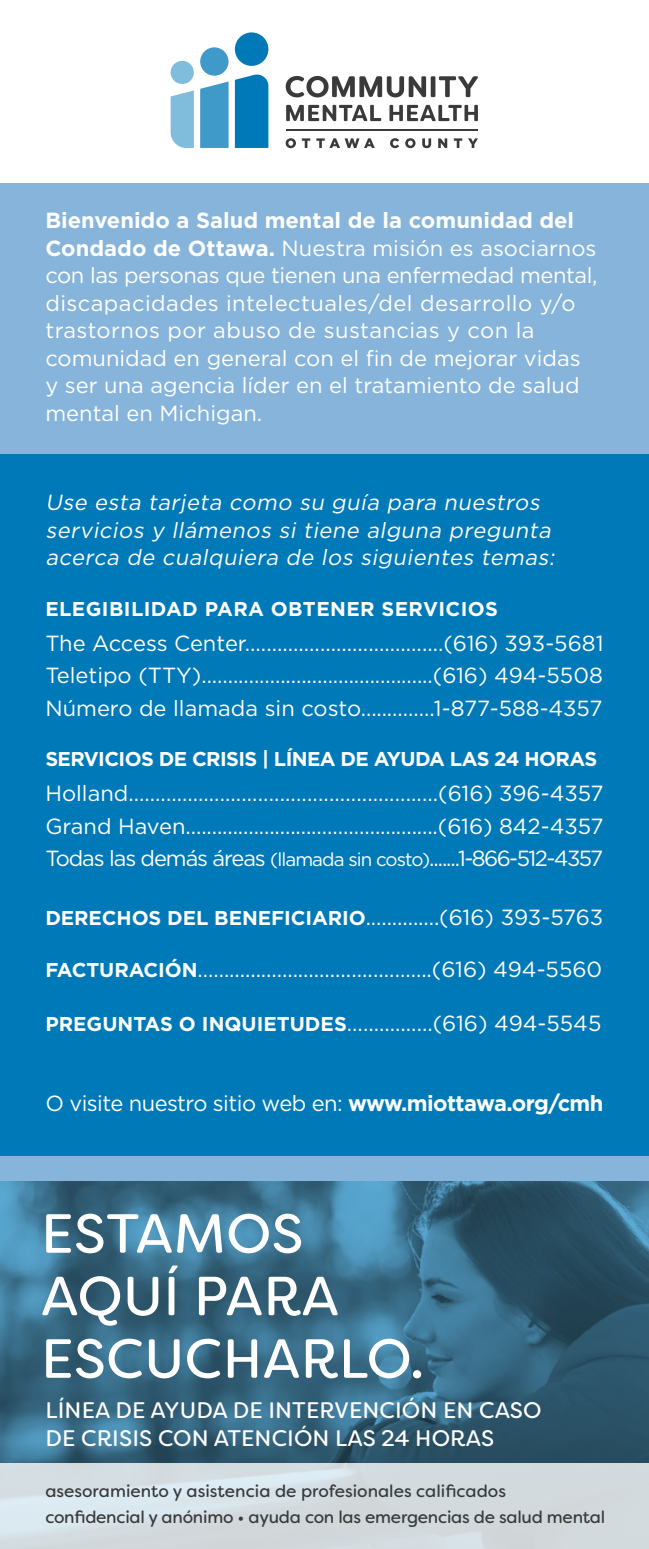
<style>
.page{position:relative;width:649px;height:1549px;background:#fff}
.page>*{position:absolute;margin:0;border:0;box-sizing:border-box;transform-origin:0 0}
.t1{font:55px/62.5px "Filson Soft";letter-spacing:.005em;color:#fff}
.t2{font:22.5px/27px "Filson Soft";letter-spacing:.005em;color:#fff}
.t3{font:22px/27.5px "Gotham";color:#fff;text-align:justify}
.t4{font:italic 22px/27.5px "Gotham";color:#fff}
.t5{font:22px "Gotham";letter-spacing:-.025em;color:#fff}
.t6{font:700 20px "Gotham";letter-spacing:-.03em;color:#fff}
.t7{font:700 20px "Gotham";letter-spacing:.02em;color:#fff}
.t8{font:17.25px/25px "Filson Soft";letter-spacing:-.015em;color:#393a3a}
.s1{font-weight:700}
.s2{font-size:18.75px}
.s3{font-weight:700;font-size:20px}
</style>
<div class="page">
<div style="left:0;top:208px;width:648px;height:958px;background:#0079b8"></div>
<hr style="left:286px;top:129px;width:191px;height:1px;background:#3a3a3a">
<svg style="left:285px;top:138px;width:25px;height:10px"></svg>
<svg style="left:316px;top:138px;width:58px;height:10px"></svg>
<svg style="left:390px;top:138px;width:9px;height:10px"></svg>
<svg style="left:405px;top:138px;width:10px;height:10px"></svg>
<svg style="left:422px;top:138px;width:9px;height:10px"></svg>
<svg style="left:438px;top:138px;width:9px;height:10px"></svg>
<svg style="left:453px;top:138px;width:24px;height:10px"></svg>
<div style="left:430px;top:76px;width:5px;height:21px;background:#3a3a3a"></div>
<svg style="left:438px;top:76px;width:40px;height:21px"></svg>
<svg style="left:286px;top:105px;width:95px;height:16px"></svg>
<svg style="left:389px;top:105px;width:88px;height:16px"></svg>
<svg style="left:285px;top:76px;width:140px;height:21px"></svg>
<div style="left:170px;top:61px;width:24px;height:23px;background:#80bcdb;border-radius:50%"></div>
<div style="left:200px;top:47px;width:28px;height:29px;background:#409ac9;border-radius:50%"></div>
<div style="left:235px;top:32px;width:33px;height:34px;background:#0079b8;border-radius:50%"></div>
<svg style="left:170px;top:90px;width:24px;height:58px"></svg>
<div style="left:235px;top:74px;width:33px;height:74px;background:#0079b8"></div>
<svg style="left:200px;top:81px;width:28px;height:67px;background:#4da1cc"></svg>
<svg style="left:0;top:1180px;width:648px;height:283px;background:#356781"></svg>
<svg style="left:0;top:1463px;width:648px;height:85px;background:#d4dce1"></svg>
<div style="left:0;top:184px;width:648px;height:270px;background:#87b4da"></div>
<div style="left:0;top:1156px;width:648px;height:24px;background:#87b4da"></div>
<p class="t3" style="left:45px;top:206px;width:553px;text-align:left"><span class="s1">Bienvenido a Salud mental de la comunidad del Condado de Ottawa.</span> Nuestra misión es asociarnos con las personas que tienen una enfermedad mental, discapacidades intelectuales/del desarrollo y/o trastornos por abuso de sustancias y con la comunidad en general con el fin de mejorar vidas y ser una agencia líder en el tratamiento de salud mental en Michigan.</p>
<p class="t4" style="left:45px;top:488px;width:515px">Use esta tarjeta como su guía para nuestros servicios y llámenos si tiene alguna pregunta acerca de cualquiera de los siguientes temas:</p>
<p class="t7" style="left:45px;top:595px;width:453px">ELEGIBILIDAD PARA OBTENER SERVICIOS</p>
<p class="t3" style="left:45px;top:626px;width:559px;line-height:32.5px">The Access Center.....................................(616) 393-5681<br>Teletipo (TTY)............................................(616) 494-5508<br>Número de llamada sin costo..............1-877-588-4357</p>
<p class="t6" style="left:45px;top:745px;width:553px">SERVICIOS DE CRISIS | LÍNEA DE AYUDA LAS 24 HORAS</p>
<p class="t3" style="left:45px;top:776px;width:559px;line-height:32.5px">Holland.........................................................(616) 396-4357<br>Grand Haven................................................(616) 842-4357<br>Todas las demás áreas <span class="s2">(llamada sin costo)</span>.......1-866-512-4357</p>
<p class="t3" style="left:45px;top:902px;width:558px"><span class="s3">DERECHOS DEL BENEFICIARIO</span>..............(616) 393-5763</p>
<p class="t3" style="left:45px;top:955px;width:558px"><span class="s3">FACTURACIÓN</span>............................................(616) 494-5560</p>
<p class="t3" style="left:45px;top:1008px;width:557px"><span class="s3">PREGUNTAS O INQUIETUDES</span>................(616) 494-5545</p>
<p class="t5" style="left:45px;top:1088px;width:559px">O visite nuestro sitio web en: <span class="s1">www.miottawa.org/cmh</span></p>
<h1 class="t1" style="left:41px;top:1201px;width:384px">ESTAMOS<br>AQUÍ PARA<br>ESCUCHARLO.</h1>
<p class="t2" style="left:46px;top:1396px;width:497px">LÍNEA DE AYUDA DE INTERVENCIÓN EN CASO<br>DE CRISIS CON ATENCIÓN LAS 24 HORAS</p>
<p class="t8" style="left:45px;top:1478px;width:560px">asesoramiento y asistencia de profesionales calificados confidencial y anónimo • ayuda con las emergencias de salud mental</p>
</div>
